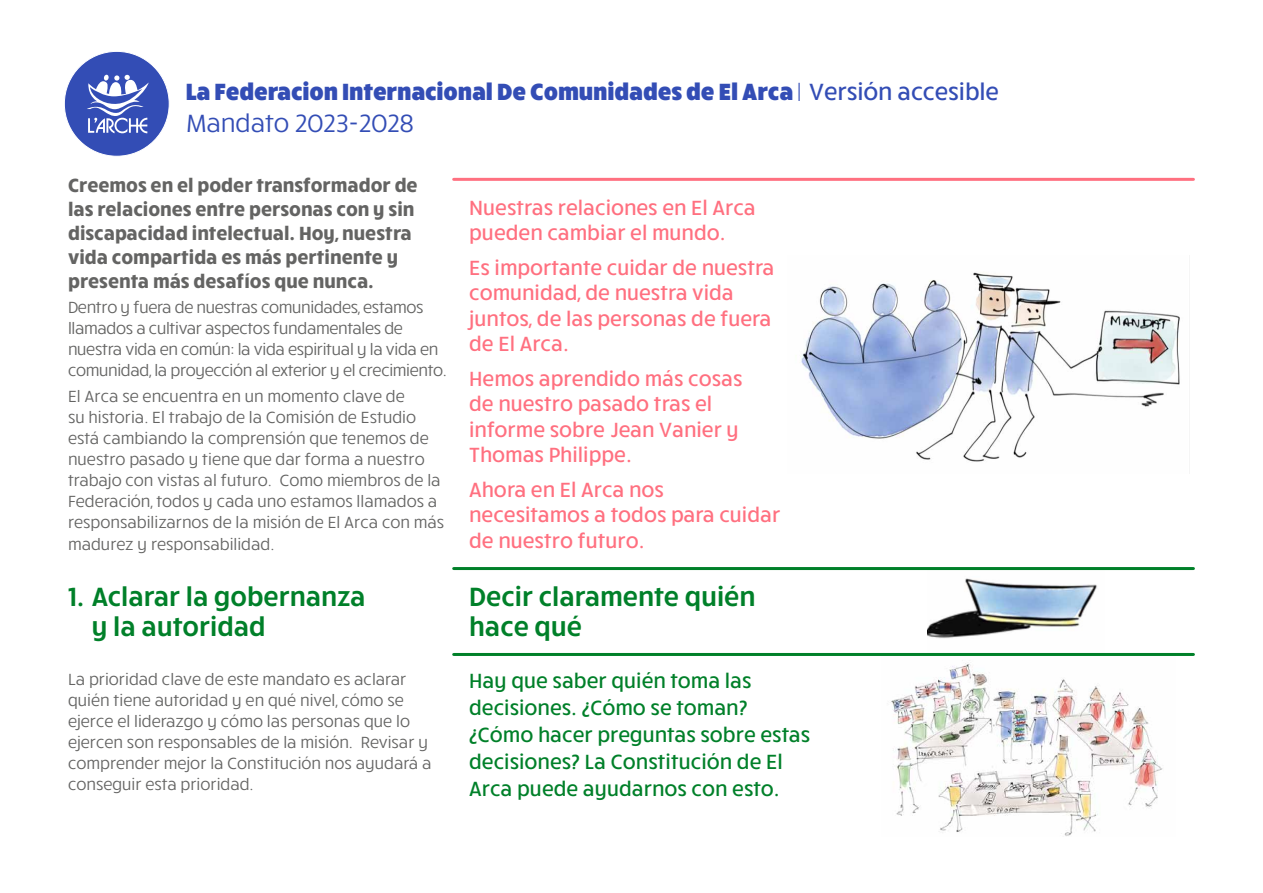
<style>
.page{position:relative;width:1263px;height:893px;background:#fff}
.page>*{position:absolute;margin:0;border:0;box-sizing:border-box;transform-origin:0 0}
.t1{font:600 27px/30px "Ruck Sack";color:#008029}
.t2{font:25.5px "Ruck Sack";letter-spacing:-.005em;color:#334db5}
.t3{font:900 24px "Ruck Sack";letter-spacing:-.005em;color:#334db5}
.t4{font:500 21px/25.5px "Ruck Sack";color:#ff7080}
.t5{font:500 21px/27px "Ruck Sack";color:#008029}
.t6{font:700 19.5px/24px "Ruck Sack";color:#646463}
.t7{font:16.5px/21px "Ruck Sack";color:#646463}
.t8{font:16.5px/21px "Ruck Sack";letter-spacing:-.02em;color:#646463}
.s1{font-weight:500}
</style>
<div class="page">
<img style="left:891px;top:663px;width:272px;height:173px">
<img style="left:927px;top:570px;width:177px;height:69px">
<hr style="left:454px;top:567px;width:739px;height:3px;background:#008029">
<hr style="left:454px;top:653px;width:739px;height:3px;background:#008029">
<hr style="left:454px;top:178px;width:739px;height:3px;background:#ff7080">
<div style="left:64px;top:51px;width:105px;height:105px;background:#334db5;border-radius:50%"></div>
<svg style="left:87px;top:74px;width:62px;height:59px"></svg>
<img style="left:801px;top:272px;width:379px;height:190px">
<h3 class="t3" style="left:186px;top:76px;width:815px">La Federacion Internacional De Comunidades de El Arca | <span class="s1">Versión accesible</span></h3>
<h2 class="t2" style="left:186px;top:106px;width:230px">Mandato 2023-2028</h2>
<p class="t6" style="left:68px;top:171px;width:351px">Creemos en el poder transformador de las relaciones entre personas con y sin discapacidad intelectual. Hoy, nuestra vida compartida es más pertinente y presenta más desafíos que nunca.</p>
<p class="t8" style="left:68px;top:296px;width:380px">Dentro y fuera de nuestras comunidades, estamos llamados a cultivar aspectos fundamentales de nuestra vida en común: la vida espiritual y la vida en comunidad, la proyección al exterior y el crecimiento.</p>
<p class="t7" style="left:68px;top:384px;width:378px">El Arca se encuentra en un momento clave de<br>su historia. El trabajo de la Comisión de Estudio está cambiando la comprensión que tenemos de nuestro pasado y tiene que dar forma a nuestro trabajo con vistas al futuro. Como miembros de la Federación, todos y cada uno estamos llamados a responsabilizarnos de la misión de El Arca con más</p>
<p class="t7" style="left:68px;top:533px;width:208px">madurez y responsabilidad.</p>
<p class="t4" style="left:469px;top:194px;width:288px">Nuestras relaciones en El Arca pueden cambiar el mundo.</p>
<p class="t4" style="left:469px;top:254px;width:307px">Es importante cuidar de nuestra comunidad, de nuestra vida juntos, de las personas de fuera de El Arca.</p>
<p class="t4" style="left:469px;top:364px;width:275px">Hemos aprendido más cosas de nuestro pasado tras el informe sobre Jean Vanier y<br>Thomas Philippe.</p>
<p class="t4" style="left:469px;top:475px;width:313px">Ahora en El Arca nos necesitamos a todos para cuidar de nuestro futuro.</p>
<h1 class="t1" style="left:92px;top:580px;width:275px;text-indent:-24px">1. Aclarar la gobernanza y la autoridad</h1>
<h1 class="t1" style="left:469px;top:580px;width:288px">Decir claramente quién hace qué</h1>
<p class="t7" style="left:68px;top:667px;width:365px">La prioridad clave de este mandato es aclarar quién tiene autoridad y en qué nivel, cómo se ejerce el liderazgo y cómo las personas que lo ejercen son responsables de la misión. Revisar y comprender mejor la Constitución nos ayudará a conseguir esta prioridad.</p>
<p class="t5" style="left:469px;top:666px;width:343px">Hay que saber quién toma las decisiones. ¿Cómo se toman? ¿Cómo hacer preguntas sobre estas decisiones? La Constitución de El<br>Arca puede ayudarnos con esto.</p>
</div>
